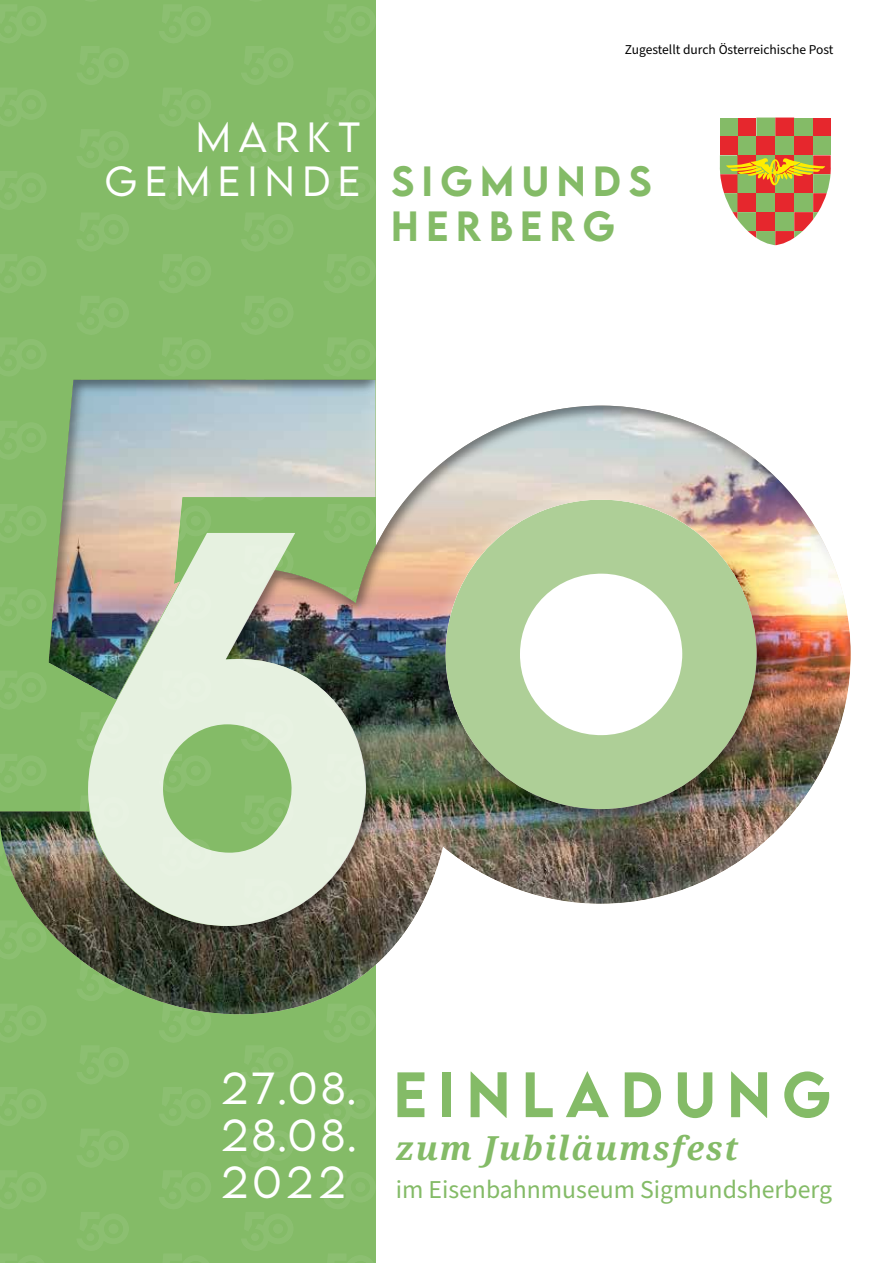
<style>
.page{position:relative;width:893px;height:1263px;background:#fff}
.page>*{position:absolute;margin:0;border:0;box-sizing:border-box;transform-origin:0 0}
.t1{font:500 56.85px "LEMONMILK";letter-spacing:.2em;color:#84bb67}
.t2{font:300 39.9px/47.1px "LEMONMILK";letter-spacing:.1em;color:#fff;text-align:justify}
.t3{font:300 37.5px "LEMONMILK";letter-spacing:.2em;color:#fff}
.t4{font:500 37.5px "LEMONMILK";letter-spacing:.2em;color:#84bb67}
.t5{font:italic 700 33.15px "Droid Serif";letter-spacing:.05em;color:#84bb67}
.t6{font:25.65px "Source Sans Pro";color:#84bb67}
.t7{font:13.5px "Source Sans Pro";color:#000}
.s1{font-weight:500;color:#84bb67}
</style>
<div class="page">
<div style="left:0;top:0;width:376px;height:1263px;background:#84bb67"></div>
<div style="left:86px;top:1233px;width:8px;height:8px;background:#8cbf71;border-radius:50%"></div>
<div style="left:109px;top:1224px;width:10px;height:10px;background:#8cbf71;border-radius:50%"></div>
<div style="left:86px;top:234px;width:8px;height:8px;background:#8cbf71;border-radius:50%"></div>
<div style="left:109px;top:224px;width:10px;height:10px;background:#8cbf71;border-radius:50%"></div>
<div style="left:86px;top:1066px;width:8px;height:8px;background:#8cbf71;border-radius:50%"></div>
<div style="left:109px;top:1057px;width:10px;height:10px;background:#8cbf71;border-radius:50%"></div>
<div style="left:86px;top:317px;width:8px;height:8px;background:#8cbf71;border-radius:50%"></div>
<div style="left:109px;top:308px;width:10px;height:10px;background:#8cbf71;border-radius:50%"></div>
<div style="left:86px;top:67px;width:8px;height:8px;background:#8cbf71;border-radius:50%"></div>
<div style="left:109px;top:58px;width:10px;height:10px;background:#8cbf71;border-radius:50%"></div>
<div style="left:86px;top:1150px;width:8px;height:8px;background:#8cbf71;border-radius:50%"></div>
<div style="left:109px;top:1140px;width:10px;height:10px;background:#8cbf71;border-radius:50%"></div>
<svg style="left:76px;top:379px;width:53px;height:1px"></svg>
<div style="left:86px;top:150px;width:8px;height:8px;background:#8cbf71;border-radius:50%"></div>
<div style="left:109px;top:141px;width:10px;height:10px;background:#8cbf71;border-radius:50%"></div>
<div style="left:251px;top:1233px;width:8px;height:8px;background:#8cbf71;border-radius:50%"></div>
<div style="left:273px;top:1224px;width:10px;height:10px;background:#8cbf71;border-radius:50%"></div>
<div style="left:251px;top:234px;width:8px;height:8px;background:#8cbf71;border-radius:50%"></div>
<div style="left:273px;top:224px;width:10px;height:10px;background:#8cbf71;border-radius:50%"></div>
<div style="left:251px;top:1066px;width:8px;height:8px;background:#8cbf71;border-radius:50%"></div>
<div style="left:273px;top:1057px;width:10px;height:10px;background:#8cbf71;border-radius:50%"></div>
<div style="left:251px;top:317px;width:8px;height:8px;background:#8cbf71;border-radius:50%"></div>
<div style="left:273px;top:308px;width:10px;height:10px;background:#8cbf71;border-radius:50%"></div>
<div style="left:251px;top:67px;width:8px;height:8px;background:#8cbf71;border-radius:50%"></div>
<div style="left:273px;top:58px;width:10px;height:10px;background:#8cbf71;border-radius:50%"></div>
<div style="left:251px;top:1150px;width:8px;height:8px;background:#8cbf71;border-radius:50%"></div>
<div style="left:273px;top:1140px;width:10px;height:10px;background:#8cbf71;border-radius:50%"></div>
<svg style="left:241px;top:379px;width:53px;height:1px"></svg>
<div style="left:251px;top:150px;width:8px;height:8px;background:#8cbf71;border-radius:50%"></div>
<div style="left:273px;top:141px;width:10px;height:10px;background:#8cbf71;border-radius:50%"></div>
<div style="left:169px;top:1191px;width:8px;height:8px;background:#8cbf71;border-radius:50%"></div>
<div style="left:191px;top:1182px;width:10px;height:10px;background:#8cbf71;border-radius:50%"></div>
<div style="left:169px;top:192px;width:8px;height:8px;background:#8cbf71;border-radius:50%"></div>
<div style="left:191px;top:183px;width:10px;height:10px;background:#8cbf71;border-radius:50%"></div>
<div style="left:169px;top:1025px;width:8px;height:8px;background:#8cbf71;border-radius:50%"></div>
<div style="left:191px;top:1015px;width:10px;height:10px;background:#8cbf71;border-radius:50%"></div>
<div style="left:169px;top:275px;width:8px;height:8px;background:#8cbf71;border-radius:50%"></div>
<div style="left:191px;top:266px;width:10px;height:10px;background:#8cbf71;border-radius:50%"></div>
<div style="left:169px;top:26px;width:8px;height:7px;background:#8cbf71;border-radius:50%"></div>
<div style="left:191px;top:16px;width:10px;height:10px;background:#8cbf71;border-radius:50%"></div>
<div style="left:169px;top:1108px;width:8px;height:8px;background:#8cbf71;border-radius:50%"></div>
<div style="left:191px;top:1099px;width:10px;height:10px;background:#8cbf71;border-radius:50%"></div>
<svg style="left:159px;top:379px;width:52px;height:1px"></svg>
<div style="left:169px;top:359px;width:8px;height:8px;background:#8cbf71;border-radius:50%"></div>
<div style="left:191px;top:349px;width:10px;height:10px;background:#8cbf71;border-radius:50%"></div>
<div style="left:169px;top:109px;width:8px;height:8px;background:#8cbf71;border-radius:50%"></div>
<div style="left:191px;top:99px;width:10px;height:10px;background:#8cbf71;border-radius:50%"></div>
<div style="left:4px;top:1191px;width:8px;height:8px;background:#8cbf71;border-radius:50%"></div>
<div style="left:26px;top:1182px;width:10px;height:10px;background:#8cbf71;border-radius:50%"></div>
<div style="left:4px;top:192px;width:8px;height:8px;background:#8cbf71;border-radius:50%"></div>
<div style="left:26px;top:183px;width:10px;height:10px;background:#8cbf71;border-radius:50%"></div>
<div style="left:4px;top:1025px;width:8px;height:8px;background:#8cbf71;border-radius:50%"></div>
<div style="left:26px;top:1015px;width:10px;height:10px;background:#8cbf71;border-radius:50%"></div>
<div style="left:4px;top:275px;width:8px;height:8px;background:#8cbf71;border-radius:50%"></div>
<div style="left:26px;top:266px;width:10px;height:10px;background:#8cbf71;border-radius:50%"></div>
<div style="left:4px;top:26px;width:8px;height:7px;background:#8cbf71;border-radius:50%"></div>
<div style="left:26px;top:16px;width:10px;height:10px;background:#8cbf71;border-radius:50%"></div>
<div style="left:4px;top:1108px;width:8px;height:8px;background:#8cbf71;border-radius:50%"></div>
<div style="left:26px;top:1099px;width:10px;height:10px;background:#8cbf71;border-radius:50%"></div>
<div style="left:4px;top:359px;width:8px;height:8px;background:#8cbf71;border-radius:50%"></div>
<div style="left:26px;top:349px;width:10px;height:10px;background:#8cbf71;border-radius:50%"></div>
<div style="left:4px;top:109px;width:8px;height:8px;background:#8cbf71;border-radius:50%"></div>
<div style="left:26px;top:99px;width:10px;height:10px;background:#8cbf71;border-radius:50%"></div>
<div style="left:333px;top:1191px;width:8px;height:8px;background:#8cbf71;border-radius:50%"></div>
<div style="left:355px;top:1182px;width:10px;height:10px;background:#8cbf71;border-radius:50%"></div>
<div style="left:333px;top:192px;width:8px;height:8px;background:#8cbf71;border-radius:50%"></div>
<div style="left:355px;top:183px;width:10px;height:10px;background:#8cbf71;border-radius:50%"></div>
<div style="left:333px;top:1025px;width:8px;height:8px;background:#8cbf71;border-radius:50%"></div>
<div style="left:355px;top:1015px;width:10px;height:10px;background:#8cbf71;border-radius:50%"></div>
<div style="left:333px;top:275px;width:8px;height:8px;background:#8cbf71;border-radius:50%"></div>
<div style="left:355px;top:266px;width:10px;height:10px;background:#8cbf71;border-radius:50%"></div>
<div style="left:333px;top:26px;width:8px;height:7px;background:#8cbf71;border-radius:50%"></div>
<div style="left:355px;top:16px;width:10px;height:10px;background:#8cbf71;border-radius:50%"></div>
<div style="left:333px;top:1108px;width:8px;height:8px;background:#8cbf71;border-radius:50%"></div>
<div style="left:355px;top:1099px;width:10px;height:10px;background:#8cbf71;border-radius:50%"></div>
<svg style="left:323px;top:379px;width:50px;height:1px"></svg>
<div style="left:333px;top:359px;width:8px;height:8px;background:#8cbf71;border-radius:50%"></div>
<div style="left:355px;top:349px;width:10px;height:10px;background:#8cbf71;border-radius:50%"></div>
<div style="left:333px;top:109px;width:8px;height:8px;background:#8cbf71;border-radius:50%"></div>
<div style="left:355px;top:99px;width:10px;height:10px;background:#8cbf71;border-radius:50%"></div>
<div style="left:22px;top:380px;width:829px;height:637px;background:#fff;opacity:.25"></div>
<div style="left:0;top:380px;width:845px;height:563px;background:#000;opacity:.45"></div>
<img style="left:88px;top:533px;width:280px;height:394px">
<svg style="left:719px;top:117px;width:112px;height:129px"></svg>
<p class="t7" style="left:625px;top:41px;width:210px">Zugestellt durch Österreichische Post</p>
<h3 class="t3" style="left:196px;top:113px;width:166px">MARKT</h3>
<h3 class="t3" style="left:105px;top:157px;width:548px">GEMEINDE <span class="s1">SIGMUNDS</span></h3>
<h3 class="t4" style="left:391px;top:201px;width:225px">HERBERG</h3>
<h2 class="t2" style="left:221px;top:1065px;width:137px">27.08.<br>28.08.<br>2022</h2>
<h1 class="t1" style="left:394px;top:1057px;width:439px">EINLADUNG</h1>
<h3 class="t5" style="left:396px;top:1129px;width:344px">zum Jubiläumsfest</h3>
<h3 class="t6" style="left:396px;top:1173px;width:438px">im Eisenbahnmuseum Sigmundsherberg</h3>
</div>
